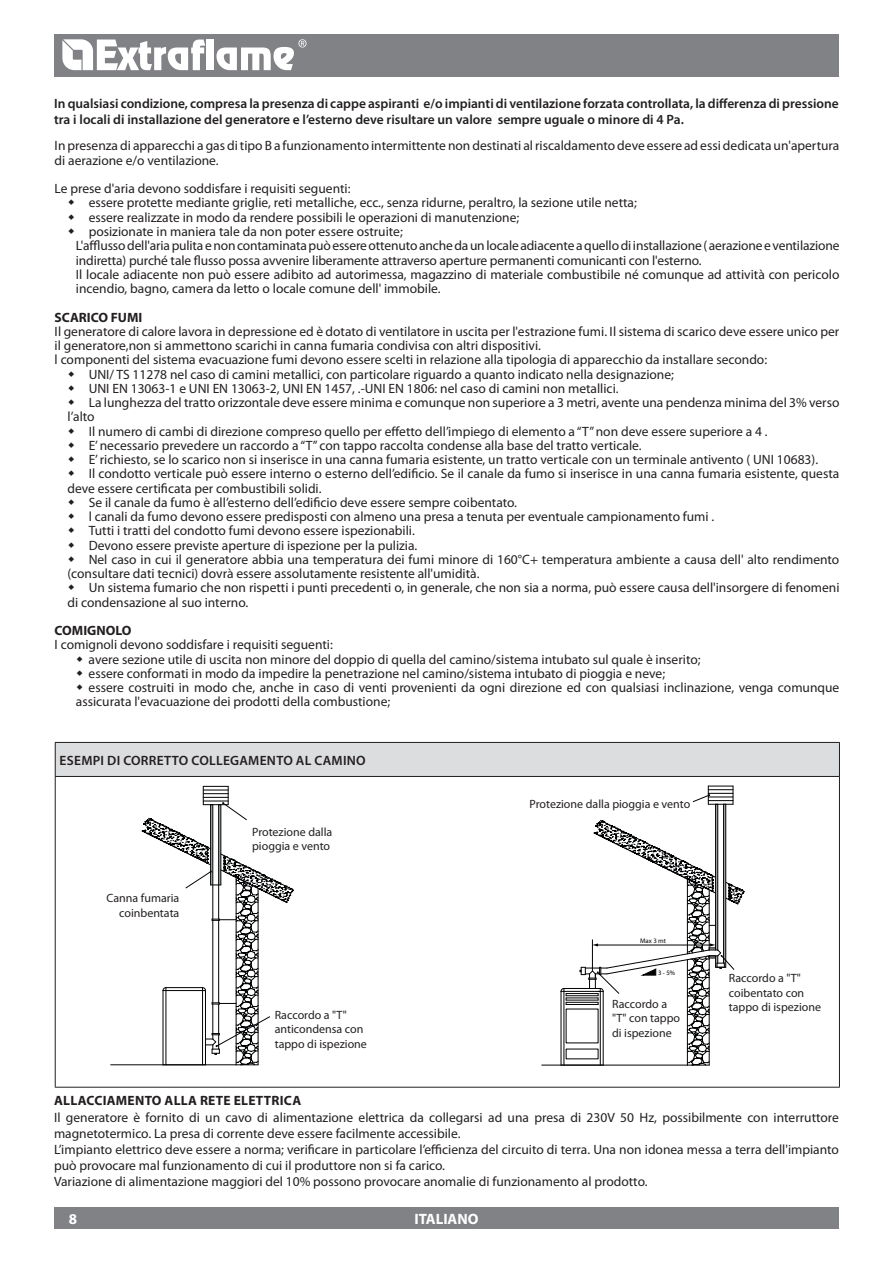
<style>
.page{position:relative;width:893px;height:1263px;background:#fff}
.page>*{position:absolute;margin:0;border:0;box-sizing:border-box;transform-origin:0 0}
.t1{font:700 15px "Myriad Pro";color:#fff}
.t2{font:13.5px/16.2px "Myriad Pro";color:#231f20}
.t3{font:600 13.5px/16.2px "Myriad Pro";color:#231f20}
.t4{font:700 13.5px "Myriad Pro";letter-spacing:.02em;color:#231f20}
.t5{font:600 13.5px "Myriad Pro";letter-spacing:.02em;color:#231f20}
.t6{font:12px/14.4px "Myriad Pro";color:#231f20}
.t7{font:6.75px "Myriad Pro";color:#010203}
</style>
<div class="page">
<hr style="left:111px;top:1064px;width:125px;height:1px;background:#010203">
<svg style="left:142px;top:786px;width:151px;height:279px"></svg>
<hr style="left:561px;top:991px;width:1px;height:74px;background:#010203">
<hr style="left:564px;top:988px;width:36px;height:1px;background:#010203">
<hr style="left:561px;top:991px;width:42px;height:1px;background:#010203">
<hr style="left:564px;top:988px;width:1px;height:77px;background:#010203">
<hr style="left:542px;top:1065px;width:145px;height:1px;background:#010203">
<hr style="left:566px;top:993px;width:32px;height:1px;background:#010203">
<hr style="left:566px;top:995px;width:32px;height:1px;background:#010203">
<hr style="left:566px;top:998px;width:32px;height:1px;background:#010203">
<hr style="left:566px;top:1000px;width:32px;height:1px;background:#010203">
<hr style="left:566px;top:1002px;width:32px;height:1px;background:#010203">
<svg style="left:561px;top:988px;width:6px;height:16px"></svg>
<hr style="left:566px;top:1004px;width:32px;height:1px;background:#010203">
<svg style="left:580px;top:786px;width:164px;height:280px"></svg>
<div style="left:54px;top:34px;width:785px;height:43px;background:#808285"></div>
<div style="left:54px;top:1208px;width:785px;height:21px;background:#808285"></div>
<svg style="left:62px;top:39px;width:143px;height:31px"></svg>
<div style="left:207px;top:40px;width:7px;height:30px;background:#fff"></div>
<svg style="left:216px;top:39px;width:90px;height:31px"></svg>
<div style="left:55px;top:742px;width:784px;height:34px;background:#dcddde"></div>
<hr style="left:55px;top:742px;width:785px;height:1px;background:#231f20">
<hr style="left:55px;top:743px;width:1px;height:33px;background:#231f20">
<hr style="left:839px;top:743px;width:1px;height:33px;background:#231f20">
<hr style="left:55px;top:776px;width:785px;height:1px;background:#231f20">
<hr style="left:55px;top:777px;width:1px;height:310px;background:#231f20">
<hr style="left:839px;top:777px;width:1px;height:310px;background:#231f20">
<hr style="left:55px;top:1087px;width:785px;height:1px;background:#231f20">
<p class="t3" style="left:54px;top:95px;width:786px">In qualsiasi condizione, compresa la presenza di cappe aspiranti e/o impianti di ventilazione forzata controllata, la differenza di pressione tra i locali di installazione del generatore e l’esterno deve risultare un valore sempre uguale o minore di 4 Pa.</p>
<p class="t2" style="left:55px;top:139px;width:786px;line-height:14.2px">In presenza di apparecchi a gas di tipo B a funzionamento intermittente non destinati al riscaldamento deve essere ad essi dedicata un'apertura di aerazione e/o ventilazione.</p>
<p class="t2" style="left:55px;top:180px;width:297px">Le prese d'aria devono soddisfare i requisiti seguenti:</p>
<p class="t2" style="left:89px;top:195px;width:550px">essere protette mediante griglie, reti metalliche, ecc., senza ridurne, peraltro, la sezione utile netta;</p>
<p class="t2" style="left:89px;top:209px;width:432px">essere realizzate in modo da rendere possibili le operazioni di manutenzione;</p>
<p class="t2" style="left:89px;top:223px;width:316px">posizionate in maniera tale da non poter essere ostruite;</p>
<p class="t2" style="left:76px;top:237px;width:765px">L'afflusso dell'aria pulita e non contaminata può essere ottenuto anche da un locale adiacente a quello di installazione ( aerazione e ventilazione</p>
<p class="t2" style="left:76px;top:252px;width:627px">indiretta) purché tale flusso possa avvenire liberamente attraverso aperture permanenti comunicanti con l'esterno.</p>
<p class="t2" style="left:76px;top:266px;width:765px">Il locale adiacente non può essere adibito ad autorimessa, magazzino di materiale combustibile né comunque ad attività con pericolo</p>
<p class="t2" style="left:76px;top:280px;width:366px">incendio, bagno, camera da letto o locale comune dell' immobile.</p>
<p class="t4" style="left:55px;top:308px;width:9px">SCAR</p>
<p class="t4" style="left:87px;top:308px;width:57px">ICO FUMI</p>
<p class="t2" style="left:55px;top:323px;width:786px">Il generatore di calore lavora in depressione ed è dotato di ventilatore in uscita per l'estrazione fumi. Il sistema di scarico deve essere unico per</p>
<p class="t2" style="left:55px;top:337px;width:488px">il generatore,non si ammettono scarichi in canna fumaria condivisa con altri dispositivi.</p>
<p class="t2" style="left:55px;top:351px;width:714px">l componenti del sistema evacuazione fumi devono essere scelti in relazione alla tipologia di apparecchio da installare secondo:</p>
<p class="t2" style="left:89px;top:366px;width:587px">UNI/ TS 11278 nel caso di camini metallici, con particolare riguardo a quanto indicato nella designazione;</p>
<p class="t2" style="left:89px;top:380px;width:531px">UNI EN 13063-1 e UNI EN 13063-2, UNI EN 1457, .-UNI EN 1806: nel caso di camini non metallici.</p>
<p class="t2" style="left:89px;top:394px;width:752px">La lunghezza del tratto orizzontale deve essere minima e comunque non superiore a 3 metri, avente una pendenza minima del 3% verso</p>
<p class="t2" style="left:67px;top:408px;width:29px">l’alto</p>
<p class="t2" style="left:89px;top:423px;width:680px">Il numero di cambi di direzione compreso quello per effetto dell’impiego di elemento a “T” non deve essere superiore a 4 .</p>
<p class="t2" style="left:89px;top:437px;width:554px">E’ necessario prevedere un raccordo a “T” con tappo raccolta condense alla base del tratto verticale.</p>
<p class="t2" style="left:89px;top:451px;width:731px">E’ richiesto, se lo scarico non si inserisce in una canna fumaria esistente, un tratto verticale con un terminale antivento ( UNI 10683).</p>
<p class="t2" style="left:89px;top:465px;width:752px">Il condotto verticale può essere interno o esterno dell’edificio. Se il canale da fumo si inserisce in una canna fumaria esistente, questa</p>
<p class="t2" style="left:67px;top:480px;width:256px">deve essere certificata per combustibili solidi.</p>
<p class="t2" style="left:89px;top:494px;width:430px">Se il canale da fumo è all’esterno dell’edificio deve essere sempre coibentato.</p>
<p class="t2" style="left:89px;top:508px;width:627px">l canali da fumo devono essere predisposti con almeno una presa a tenuta per eventuale campionamento fumi .</p>
<p class="t2" style="left:89px;top:522px;width:328px">Tutti i tratti del condotto fumi devono essere ispezionabili.</p>
<p class="t2" style="left:89px;top:537px;width:330px">Devono essere previste aperture di ispezione per la pulizia.</p>
<p class="t2" style="left:89px;top:551px;width:752px">Nel caso in cui il generatore abbia una temperatura dei fumi minore di 160°C+ temperatura ambiente a causa dell' alto rendimento</p>
<p class="t2" style="left:67px;top:565px;width:414px">(consultare dati tecnici) dovrà essere assolutamente resistente all'umidità.</p>
<p class="t2" style="left:89px;top:580px;width:752px">Un sistema fumario che non rispetti i punti precedenti o, in generale, che non sia a norma, può essere causa dell'insorgere di fenomeni</p>
<p class="t2" style="left:67px;top:594px;width:182px">di condensazione al suo interno.</p>
<p class="t4" style="left:55px;top:622px;width:52px">COMIGNOLO</p>
<p class="t2" style="left:55px;top:637px;width:280px">I comignoli devono soddisfare i requisiti seguenti:</p>
<p class="t2" style="left:89px;top:651px;width:613px">avere sezione utile di uscita non minore del doppio di quella del camino/sistema intubato sul quale è inserito;</p>
<p class="t2" style="left:89px;top:665px;width:578px">essere conformati in modo da impedire la penetrazione nel camino/sistema intubato di pioggia e neve;</p>
<p class="t2" style="left:89px;top:679px;width:752px">essere costruiti in modo che, anche in caso di venti provenienti da ogni direzione ed con qualsiasi inclinazione, venga comunque</p>
<p class="t2" style="left:76px;top:694px;width:316px">assicurata l'evacuazione dei prodotti della combustione;</p>
<p class="t5" style="left:60px;top:751px;width:308px">Esempi di corretto collegamento al camino</p>
<p class="t6" style="left:107px;top:891px;width:74px;text-align:right">Canna fumaria coinbentata</p>
<p class="t6" style="left:252px;top:824px;width:82px">Protezione dalla pioggia e vento</p>
<p class="t6" style="left:275px;top:1007px;width:94px">Raccordo a "T" anticondensa con tappo di ispezione</p>
<p class="t6" style="left:529px;top:796px;width:162px">Protezione dalla pioggia e vento</p>
<p class="t7" style="left:640px;top:936px;width:27px">Max 3 mt</p>
<p class="t7" style="left:658px;top:968px;width:19px">3 - 5%</p>
<p class="t6" style="left:612px;top:996px;width:70px">Raccordo a "T" con tappo di ispezione</p>
<p class="t6" style="left:729px;top:971px;width:94px">Raccordo a "T" coibentato con tappo di ispezione</p>
<p class="t4" style="left:54px;top:1092px;width:9px">ALLACC</p>
<p class="t4" style="left:103px;top:1092px;width:35px">IAMENTO</p>
<p class="t4" style="left:165px;top:1092px;width:138px">ALLA RETE ELETTRICA</p>
<p class="t2" style="left:54px;top:1109px;width:786px">Il generatore è fornito di un cavo di alimentazione elettrica da collegarsi ad una presa di 230V 50 Hz, possibilmente con interruttore magnetotermico. La presa di corrente deve essere facilmente accessibile.<br>L’impianto elettrico deve essere a norma; verificare in particolare l’efficienza del circuito di terra. Una non idonea messa a terra dell'impianto può provocare mal funzionamento di cui il produttore non si fa carico.<br>Variazione di alimentazione maggiori del 10% possono provocare anomalie di funzionamento al prodotto.</p>
<p class="t1" style="left:69px;top:1209px;width:10px">8</p>
<p class="t1" style="left:414px;top:1209px;width:66px">ITALIANO</p>
</div>
